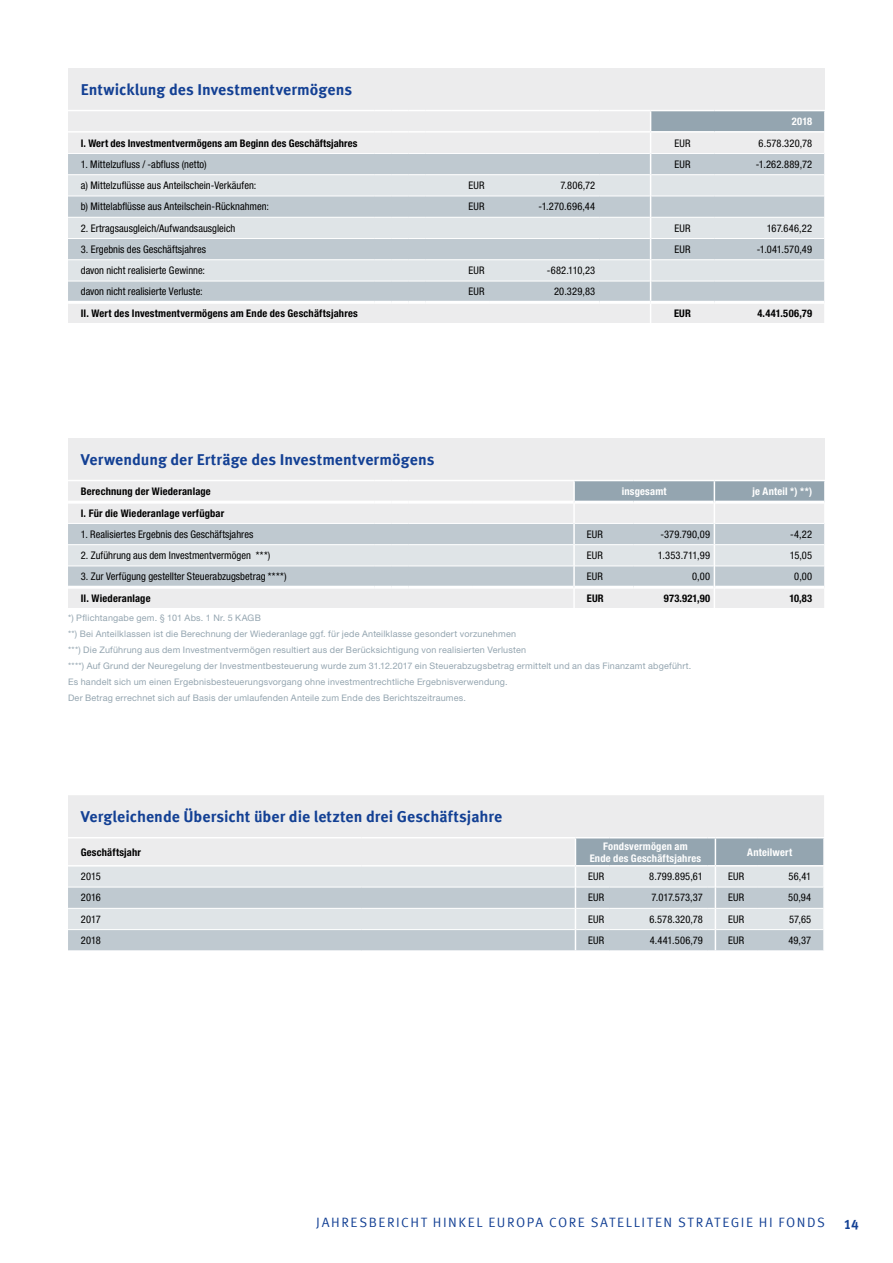
<style>
.page{position:relative;width:893px;height:1263px;background:#fff}
.page>*{position:absolute;margin:0;border:0;box-sizing:border-box;transform-origin:0 0}
.t1{font:700 15.75px "Meta Offc Pro";color:#134094}
.t2{font:13.5px "Meta Offc Pro Norm";letter-spacing:.115em;color:#134094}
.t3{font:700 13.5px "Meta Offc Pro";color:#134094}
.t4{font:condensed 10.5px "Helvetica Neue LTW1 G";letter-spacing:.005em;color:#000}
.t5{font:700 condensed 10.5px "Helvetica Neue LTW1 G";letter-spacing:.015em;color:#000}
.t6{font:700 condensed 10.5px/11.7px "Helvetica Neue LTW1 G";letter-spacing:.02em;color:#fff;text-align:center}
.t7{font:9px/15.9px "Helvetica Neue LTW1 G";letter-spacing:.025em;color:#94a5b0}
</style>
<div class="page">
<div style="left:68px;top:68px;width:757px;height:255px;background:#ececed"></div>
<div style="left:68px;top:154px;width:582px;height:147px;background:#bfc9d0"></div>
<svg style="left:68px;top:175px;width:582px;height:106px;background:#d3d9de"></svg>
<hr style="left:68px;top:153px;width:306px;height:1px;background:#fff">
<svg style="left:374px;top:153px;width:51px;height:1px"></svg>
<hr style="left:425px;top:153px;width:64px;height:1px;background:#fff">
<hr style="left:68px;top:174px;width:306px;height:1px;background:#fff">
<svg style="left:374px;top:174px;width:51px;height:1px"></svg>
<hr style="left:425px;top:174px;width:64px;height:1px;background:#fff">
<hr style="left:68px;top:196px;width:306px;height:1px;background:#fff">
<svg style="left:374px;top:196px;width:51px;height:1px"></svg>
<hr style="left:425px;top:196px;width:64px;height:1px;background:#fff">
<hr style="left:68px;top:217px;width:306px;height:1px;background:#fff">
<svg style="left:374px;top:217px;width:51px;height:1px"></svg>
<hr style="left:425px;top:217px;width:64px;height:1px;background:#fff">
<hr style="left:68px;top:238px;width:306px;height:1px;background:#fff">
<svg style="left:374px;top:238px;width:51px;height:1px"></svg>
<hr style="left:425px;top:238px;width:64px;height:1px;background:#fff">
<hr style="left:68px;top:259px;width:306px;height:1px;background:#fff">
<svg style="left:374px;top:259px;width:51px;height:1px"></svg>
<hr style="left:425px;top:259px;width:64px;height:1px;background:#fff">
<hr style="left:68px;top:281px;width:306px;height:1px;background:#fff">
<svg style="left:374px;top:281px;width:51px;height:1px"></svg>
<hr style="left:425px;top:281px;width:64px;height:1px;background:#fff">
<hr style="left:489px;top:153px;width:111px;height:1px;background:#fff">
<hr style="left:600px;top:153px;width:50px;height:1px;background:#fff">
<hr style="left:489px;top:174px;width:111px;height:1px;background:#fff">
<hr style="left:600px;top:174px;width:50px;height:1px;background:#fff">
<hr style="left:489px;top:196px;width:111px;height:1px;background:#fff">
<hr style="left:600px;top:196px;width:50px;height:1px;background:#fff">
<hr style="left:489px;top:217px;width:111px;height:1px;background:#fff">
<hr style="left:600px;top:217px;width:50px;height:1px;background:#fff">
<hr style="left:489px;top:238px;width:111px;height:1px;background:#fff">
<hr style="left:600px;top:238px;width:50px;height:1px;background:#fff">
<hr style="left:489px;top:259px;width:111px;height:1px;background:#fff">
<hr style="left:600px;top:259px;width:50px;height:1px;background:#fff">
<hr style="left:489px;top:281px;width:111px;height:1px;background:#fff">
<hr style="left:600px;top:281px;width:50px;height:1px;background:#fff">
<hr style="left:68px;top:110px;width:306px;height:1px;background:#fff">
<svg style="left:374px;top:110px;width:51px;height:1px"></svg>
<hr style="left:425px;top:110px;width:64px;height:1px;background:#fff">
<hr style="left:489px;top:110px;width:111px;height:1px;background:#fff">
<hr style="left:651px;top:110px;width:63px;height:1px;background:#fff">
<hr style="left:714px;top:110px;width:112px;height:1px;background:#fff">
<hr style="left:600px;top:110px;width:51px;height:1px;background:#fff">
<hr style="left:68px;top:131px;width:306px;height:2px;background:#fff">
<svg style="left:374px;top:131px;width:51px;height:2px"></svg>
<hr style="left:425px;top:131px;width:64px;height:2px;background:#fff">
<hr style="left:489px;top:131px;width:111px;height:2px;background:#fff">
<hr style="left:600px;top:131px;width:51px;height:2px;background:#fff">
<svg style="left:650px;top:111px;width:175px;height:212px;background:#d0d6db"></svg>
<hr style="left:68px;top:301px;width:306px;height:3px;background:#fff">
<hr style="left:374px;top:301px;width:17px;height:3px;background:#fff">
<hr style="left:391px;top:301px;width:17px;height:3px;background:#fff">
<hr style="left:408px;top:301px;width:17px;height:3px;background:#fff">
<hr style="left:425px;top:301px;width:64px;height:3px;background:#fff">
<hr style="left:489px;top:301px;width:111px;height:3px;background:#fff">
<hr style="left:600px;top:301px;width:51px;height:3px;background:#fff">
<hr style="left:651px;top:301px;width:63px;height:3px;background:#fff">
<hr style="left:714px;top:301px;width:110px;height:3px;background:#fff">
<div style="left:68px;top:438px;width:757px;height:42px;background:#ececed"></div>
<svg style="left:68px;top:480px;width:757px;height:128px;background:#d9dee1"></svg>
<div style="left:68px;top:795px;width:756px;height:42px;background:#ececed"></div>
<svg style="left:68px;top:838px;width:756px;height:113px;background:#d1d8dc"></svg>
<h1 class="t1" style="left:81px;top:78px;width:273px">Entwicklung des Investmentvermögens</h1>
<p class="t6" style="left:792px;top:115px;width:22px">2018</p>
<p class="t5" style="left:81px;top:137px;width:278px">I. Wert des Investmentvermögens am Beginn des Geschäftsjahres</p>
<p class="t4" style="left:674px;top:137px;width:18px">EUR</p>
<p class="t4" style="left:759px;top:137px;width:55px">6.578.320,78</p>
<p class="t4" style="left:81px;top:158px;width:127px">1. Mittelzufluss / -abfluss (netto)</p>
<p class="t4" style="left:674px;top:158px;width:18px">EUR</p>
<p class="t4" style="left:756px;top:158px;width:58px">-1.262.889,72</p>
<p class="t4" style="left:81px;top:179px;width:177px">a) Mittelzuflüsse aus Anteilschein-Verkäufen:</p>
<p class="t4" style="left:469px;top:179px;width:18px">EUR</p>
<p class="t4" style="left:560px;top:179px;width:36px">7.806,72</p>
<p class="t4" style="left:81px;top:200px;width:190px">b) Mittelabflüsse aus Anteilschein-Rücknahmen:</p>
<p class="t4" style="left:469px;top:200px;width:18px">EUR</p>
<p class="t4" style="left:539px;top:200px;width:58px">-1.270.696,44</p>
<p class="t4" style="left:81px;top:222px;width:156px">2. Ertragsausgleich/Aufwandsausgleich</p>
<p class="t4" style="left:674px;top:222px;width:18px">EUR</p>
<p class="t4" style="left:767px;top:222px;width:47px">167.646,22</p>
<p class="t4" style="left:81px;top:243px;width:127px">3. Ergebnis des Geschäftsjahres</p>
<p class="t4" style="left:674px;top:243px;width:18px">EUR</p>
<p class="t4" style="left:757px;top:243px;width:57px">-1.041.570,49</p>
<p class="t4" style="left:81px;top:264px;width:126px">davon nicht realisierte Gewinne:</p>
<p class="t4" style="left:469px;top:264px;width:18px">EUR</p>
<p class="t4" style="left:547px;top:264px;width:50px">-682.110,23</p>
<p class="t4" style="left:81px;top:285px;width:124px">davon nicht realisierte Verluste:</p>
<p class="t4" style="left:469px;top:285px;width:18px">EUR</p>
<p class="t4" style="left:554px;top:285px;width:43px">20.329,83</p>
<p class="t5" style="left:81px;top:307px;width:279px">II. Wert des Investmentvermögens am Ende des Geschäftsjahres</p>
<p class="t5" style="left:674px;top:307px;width:18px">EUR</p>
<p class="t5" style="left:757px;top:307px;width:56px">4.441.506,79</p>
<h1 class="t1" style="left:81px;top:447px;width:355px">Verwendung der Erträge des Investmentvermögens</h1>
<p class="t5" style="left:81px;top:485px;width:132px">Berechnung der Wiederanlage</p>
<p class="t6" style="left:622px;top:486px;width:46px">insgesamt</p>
<p class="t6" style="left:752px;top:486px;width:61px">je Anteil *) **)</p>
<p class="t5" style="left:81px;top:506px;width:145px">I. Für die Wiederanlage verfügbar</p>
<p class="t4" style="left:81px;top:528px;width:174px">1. Realisiertes Ergebnis des Geschäftsjahres</p>
<p class="t4" style="left:587px;top:528px;width:18px">EUR</p>
<p class="t4" style="left:660px;top:528px;width:51px">-379.790,09</p>
<p class="t4" style="left:790px;top:528px;width:23px">-4,22</p>
<p class="t4" style="left:81px;top:549px;width:191px">2. Zuführung aus dem Investmentvermögen ***)</p>
<p class="t4" style="left:587px;top:549px;width:18px">EUR</p>
<p class="t4" style="left:658px;top:549px;width:54px">1.353.711,99</p>
<p class="t4" style="left:790px;top:549px;width:24px">15,05</p>
<p class="t4" style="left:81px;top:570px;width:207px">3. Zur Verfügung gestellter Steuerabzugsbetrag ****)</p>
<p class="t4" style="left:587px;top:570px;width:18px">EUR</p>
<p class="t4" style="left:692px;top:570px;width:19px">0,00</p>
<p class="t4" style="left:794px;top:570px;width:19px">0,00</p>
<p class="t5" style="left:81px;top:592px;width:71px">II. Wiederanlage</p>
<p class="t5" style="left:587px;top:592px;width:18px">EUR</p>
<p class="t5" style="left:664px;top:592px;width:48px">973.921,90</p>
<p class="t5" style="left:789px;top:592px;width:24px">10,83</p>
<p class="t7" style="left:68px;top:610px;width:625px">*) Pflichtangabe gem. § 101 Abs. 1 Nr. 5 KAGB<br>**) Bei Anteilklassen ist die Berechnung der Wiederanlage ggf. für jede Anteilklasse gesondert vorzunehmen<br>***) Die Zuführung aus dem Investmentvermögen resultiert aus der Berücksichtigung von realisierten Verlusten<br>****) Auf Grund der Neuregelung der Investmentbesteuerung wurde zum 31.12.2017 ein Steuerabzugsbetrag ermittelt und an das Finanzamt abgeführt.<br>Es handelt sich um einen Ergebnisbesteuerungsvorgang ohne investmentrechtliche Ergebnisverwendung.<br>Der Betrag errechnet sich auf Basis der umlaufenden Anteile zum Ende des Berichtszeitraumes.</p>
<h1 class="t1" style="left:81px;top:805px;width:423px">Vergleichende Übersicht über die letzten drei Geschäftsjahre</h1>
<p class="t5" style="left:81px;top:846px;width:62px">Geschäftsjahr</p>
<p class="t6" style="left:590px;top:840px;width:113px">Fondsvermögen am<br>Ende des Geschäftsjahres</p>
<p class="t6" style="left:747px;top:846px;width:46px">Anteilwert</p>
<p class="t4" style="left:81px;top:870px;width:21px">2015</p>
<p class="t4" style="left:588px;top:870px;width:18px">EUR</p>
<p class="t4" style="left:649px;top:870px;width:55px">8.799.895,61</p>
<p class="t4" style="left:728px;top:870px;width:18px">EUR</p>
<p class="t4" style="left:789px;top:870px;width:24px">56,41</p>
<p class="t4" style="left:81px;top:891px;width:22px">2016</p>
<p class="t4" style="left:588px;top:891px;width:18px">EUR</p>
<p class="t4" style="left:652px;top:891px;width:53px">7.017.573,37</p>
<p class="t4" style="left:728px;top:891px;width:18px">EUR</p>
<p class="t4" style="left:788px;top:891px;width:25px">50,94</p>
<p class="t4" style="left:81px;top:913px;width:21px">2017</p>
<p class="t4" style="left:588px;top:913px;width:18px">EUR</p>
<p class="t4" style="left:649px;top:913px;width:55px">6.578.320,78</p>
<p class="t4" style="left:728px;top:913px;width:18px">EUR</p>
<p class="t4" style="left:789px;top:913px;width:24px">57,65</p>
<p class="t4" style="left:81px;top:934px;width:21px">2018</p>
<p class="t4" style="left:588px;top:934px;width:18px">EUR</p>
<p class="t4" style="left:650px;top:934px;width:55px">4.441.506,79</p>
<p class="t4" style="left:728px;top:934px;width:18px">EUR</p>
<p class="t4" style="left:788px;top:934px;width:24px">49,37</p>
<p class="t2" style="left:316px;top:1211px;width:252px">JAHRESBERICHT HINKEL EUROPA CORE</p>
<p class="t2" style="left:591px;top:1211px;width:19px">SATELLITEN</p>
<p class="t2" style="left:678px;top:1211px;width:19px">STRATEGIE</p>
<p class="t2" style="left:759px;top:1211px;width:66px">HI FON DS</p>
<p class="t3" style="left:844px;top:1214px;width:17px">14</p>
</div>
